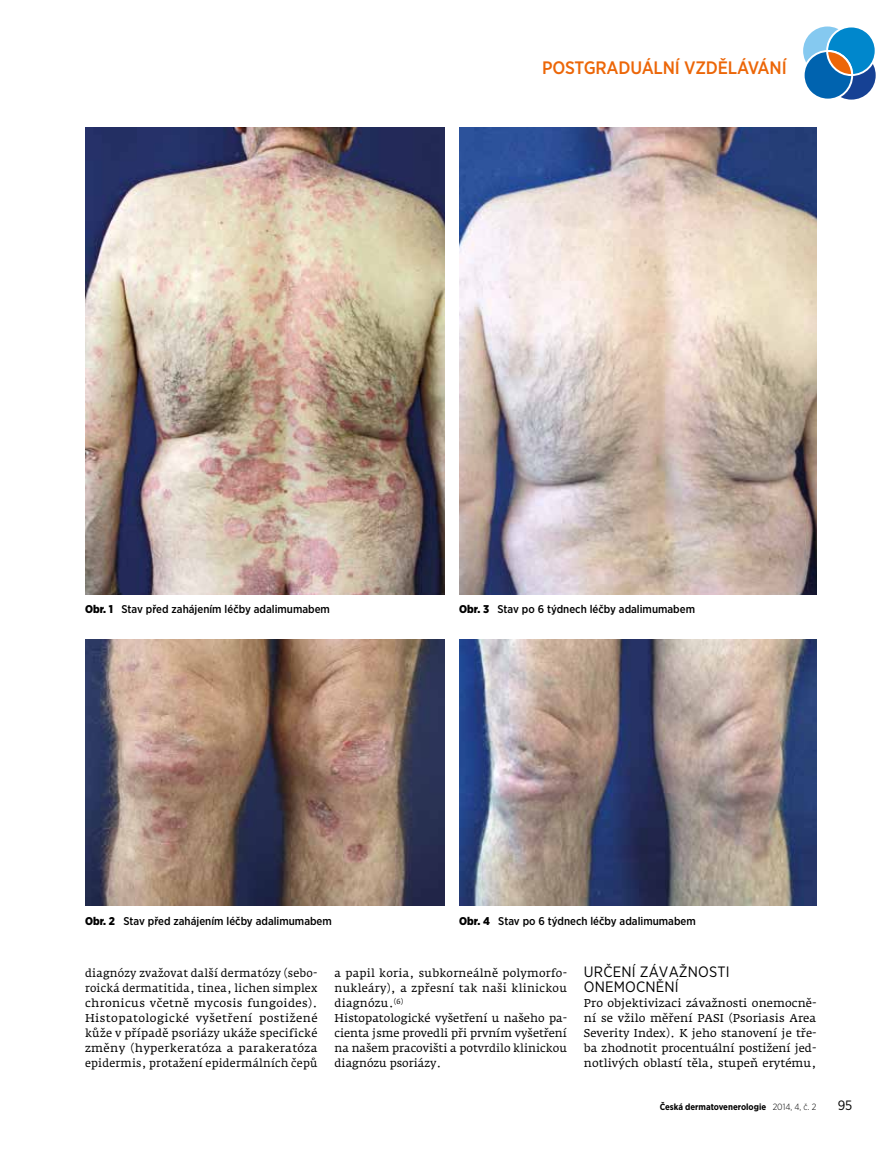
<style>
.page{position:relative;width:893px;height:1149px;background:#fff}
.page>*{position:absolute;margin:0;border:0;box-sizing:border-box;transform-origin:0 0}
.t1{font:500 18px "Gotham Narrow";letter-spacing:-.01em;color:#ec6608}
.t2{font:15px/15px "Gotham Narrow";letter-spacing:.01em;color:#000}
.t3{font:13.5px "Gotham Narrow";color:#000}
.t4{font:11.25px/15px "Fedra Serif A Pro";letter-spacing:.005em;color:#000;text-align:justify}
.t5{font:500 11.25px "Gotham Narrow";color:#000}
.t6{font:700 9px "Gotham Narrow";color:#000}
.s1{font-weight:900}
.s2{font-weight:300}
</style>
<div class="page">
<svg style="left:803px;top:26px;width:73px;height:74px"></svg>
<img style="left:459px;top:128px;width:357px;height:466px">
<img style="left:459px;top:639px;width:357px;height:265px">
<img style="left:85px;top:639px;width:360px;height:265px">
<img style="left:85px;top:128px;width:360px;height:466px">
<h1 class="t1" style="left:542px;top:56px;width:246px">POSTGRADUÁLNÍ VZDĚLÁVÁNÍ</h1>
<p class="t5" style="left:85px;top:602px;width:246px"><span class="s1">Obr. 1</span> Stav před zahájením léčby adalimumabem</p>
<p class="t5" style="left:459px;top:602px;width:237px"><span class="s1">Obr. 3</span> Stav po 6 týdnech léčby adalimumabem</p>
<p class="t5" style="left:85px;top:913px;width:248px"><span class="s1">Obr. 2</span> Stav před zahájením léčby adalimumabem</p>
<p class="t5" style="left:459px;top:913px;width:238px"><span class="s1">Obr. 4</span> Stav po 6 týdnech léčby adalimumabem</p>
<p class="t4" style="left:85px;top:965px;width:234px">diagnózy zvažovat další dermatózy (sebo&shy;roická dermatitida, tinea, lichen simplex chronicus včetně mycosis fungoides).<br>Histopatologické vyšetření postižené kůže v případě psoriázy ukáže specifické změny (hyperkeratóza a parakeratóza epidermis, protažení epidermálních čepů</p>
<p class="t4" style="left:334px;top:965px;width:234px;text-align:left">a papil koria, subkorneálně polymorfo&shy;nukleáry), a zpřesní tak naši klinickou diagnózu.<sup>(6)<br></sup>Histopatologické vyšetření u našeho pa&shy;cienta jsme provedli při prvním vyšetření na našem pracovišti a potvrdilo klinickou diagnózu psoriázy.</p>
<p class="t2" style="left:584px;top:963px;width:147px">URČENÍ ZÁVAŽNOSTI<br>ONEMOCNĚNÍ</p>
<p class="t4" style="left:584px;top:995px;width:234px">Pro objektivizaci závažnosti onemocně&shy;ní se vžilo měření PASI (Psoriasis Area Severity Index). K jeho stanovení je tře&shy;ba zhodnotit procentuální postižení jed&shy;notlivých oblastí těla, stupeň erytému,</p>
<p class="t6" style="left:660px;top:1100px;width:158px">Česká dermatovenerologie <span class="s2">2014, 4, č. 2</span></p>
<p class="t3" style="left:838px;top:1096px;width:16px">95</p>
</div>
